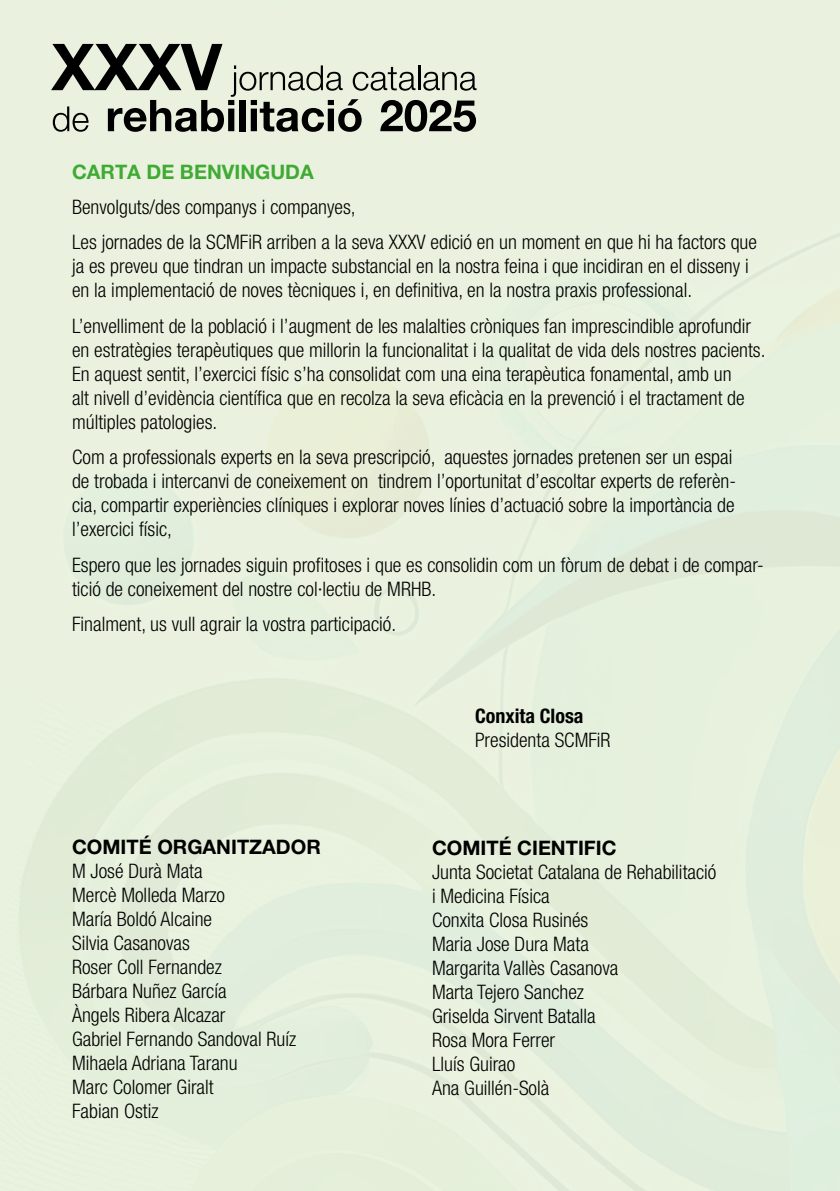
<style>
.page{position:relative;width:840px;height:1191px;background:#fff}
.page>*{position:absolute;margin:0;border:0;box-sizing:border-box;transform-origin:0 0}
.t1{font:300 condensed 20px/24px "Helvetica Neue LT Pro";color:#000}
.t2{font:700 20px "Helvetica Neue LT Pro";color:#000}
.t3{font:700 20px "Helvetica Neue LT Pro";color:#3fab34}
.t4{font:700 condensed 20px "Helvetica Neue LT Pro";color:#000}
</style>
<div class="page">
<img style="left:0;top:0;width:839px;height:1191px">
<svg style="left:51px;top:44px;width:425px;height:88px;background:#a7ad9f"></svg>
<p class="t3" style="left:72px;top:159px;width:243px">CARTA DE BENVINGUDA</p>
<p class="t1" style="left:72px;top:195px;width:285px">Benvolguts/des companys i companyes,</p>
<p class="t1" style="left:72px;top:230px;width:686px">Les jornades de la SCMFiR arriben a la seva XXXV edició en un moment en que hi ha factors que ja es preveu que tindran un impacte substancial en la nostra feina i que incidiran en el disseny i en la implementació de noves tècniques i, en definitiva, en la nostra praxis professional.</p>
<p class="t1" style="left:72px;top:313px;width:694px">L’envelliment de la població i l’augment de les malalties cròniques fan imprescindible aprofundir en estratègies terapèutiques que millorin la funcionalitat i la qualitat de vida dels nostres pacients.<br>En aquest sentit, l’exercici físic s’ha consolidat com una eina terapèutica fonamental, amb un<br>alt nivell d’evidència científica que en recolza la seva eficàcia en la prevenció i el tractament de múltiples patologies.</p>
<p class="t1" style="left:72px;top:445px;width:665px">Com a professionals experts en la seva prescripció, aquestes jornades pretenen ser un espai de trobada i intercanvi de coneixement on tindrem l’oportunitat d’escoltar experts de referèn&shy;cia, compartir experiències clíniques i explorar noves línies d’actuació sobre la importància de l’exercici físic,</p>
<p class="t1" style="left:72px;top:552px;width:693px">Espero que les jornades siguin profitoses i que es consolidin com un fòrum de debat i de compar&shy;tició de coneixement del nostre col·lectiu de MRHB.</p>
<p class="t1" style="left:72px;top:611px;width:325px">Finalment, us vull agrair la vostra participació.</p>
<p class="t2" style="left:72px;top:834px;width:250px">COMITÉ ORGANITZADOR</p>
<p class="t1" style="left:72px;top:858px;width:132px">M José Durà Mata</p>
<p class="t1" style="left:72px;top:882px;width:154px">Mercè Molleda Marzo</p>
<p class="t1" style="left:72px;top:906px;width:141px">María Boldó Alcaine</p>
<p class="t1" style="left:72px;top:930px;width:119px">Silvia Casanovas</p>
<p class="t1" style="left:72px;top:954px;width:151px">Roser Coll Fernandez</p>
<p class="t1" style="left:72px;top:978px;width:156px">Bárbara Nuñez García</p>
<p class="t1" style="left:72px;top:1002px;width:155px">Àngels Ribera Alcazar</p>
<p class="t1" style="left:72px;top:1026px;width:225px">Gabriel Fernando Sandoval Ruíz</p>
<p class="t1" style="left:72px;top:1050px;width:167px">Mihaela Adriana Taranu</p>
<p class="t1" style="left:72px;top:1074px;width:143px">Marc Colomer Giralt</p>
<p class="t1" style="left:72px;top:1098px;width:88px">Fabian Ostiz</p>
<p class="t4" style="left:475px;top:704px;width:110px">Conxita Closa</p>
<p class="t1" style="left:475px;top:728px;width:137px">Presidenta SCMFiR</p>
<p class="t2" style="left:432px;top:835px;width:186px">COMITÉ CIENTIFIC</p>
<p class="t1" style="left:432px;top:860px;width:286px">Junta Societat Catalana de Rehabilitació i Medicina Física</p>
<p class="t1" style="left:432px;top:908px;width:158px">Conxita Closa Rusinés</p>
<p class="t1" style="left:432px;top:932px;width:158px">Maria Jose Dura Mata</p>
<p class="t1" style="left:432px;top:956px;width:188px">Margarita Vallès Casanova</p>
<p class="t1" style="left:432px;top:980px;width:153px">Marta Tejero Sanchez</p>
<p class="t1" style="left:432px;top:1004px;width:165px">Griselda Sirvent Batalla</p>
<p class="t1" style="left:432px;top:1028px;width:124px">Rosa Mora Ferrer</p>
<p class="t1" style="left:432px;top:1052px;width:85px">Lluís Guirao</p>
<p class="t1" style="left:432px;top:1076px;width:119px">Ana Guillén-Solà</p>
</div>
